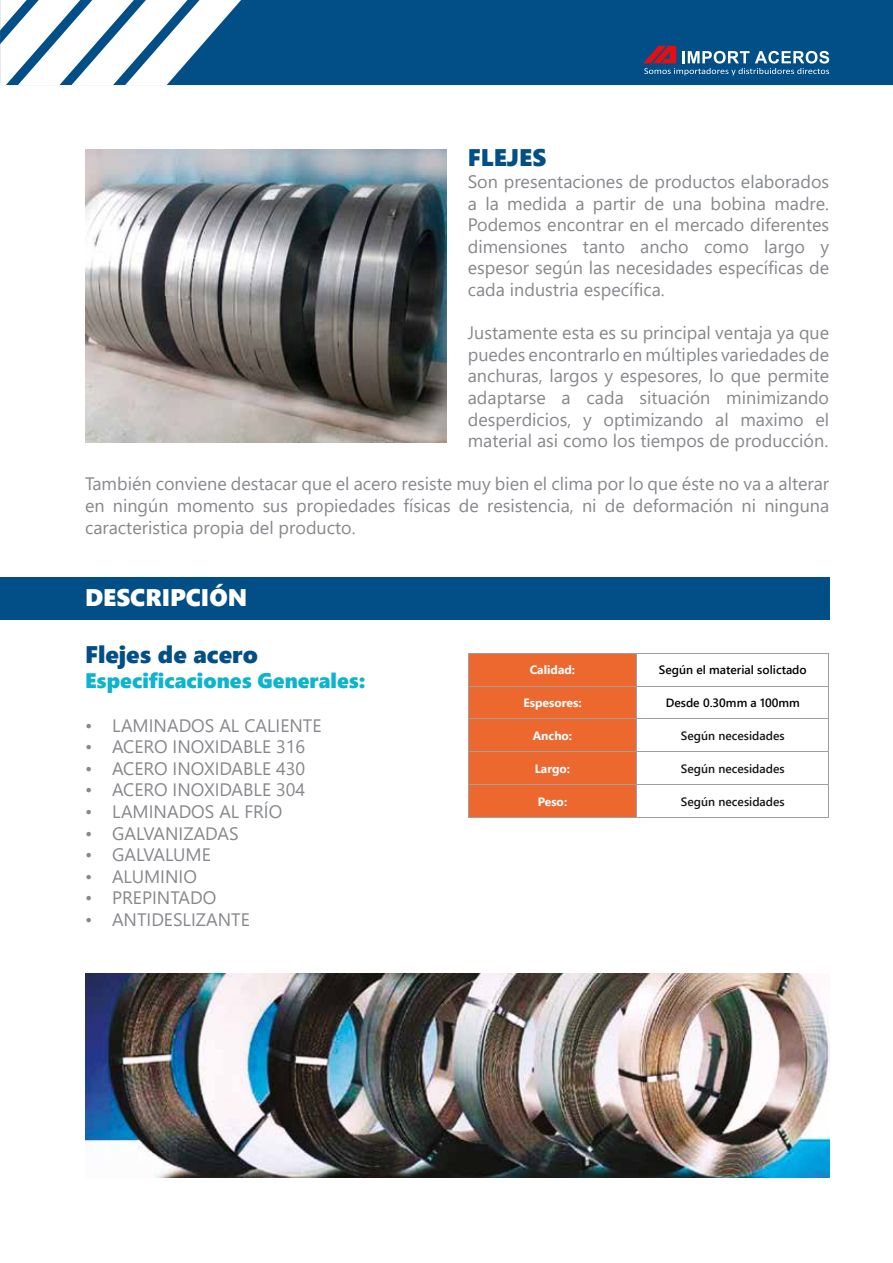
<style>
.page{position:relative;width:893px;height:1263px;background:#fff}
.page>*{position:absolute;margin:0;border:0;box-sizing:border-box;transform-origin:0 0}
.t1{font:24px "Segoe UI Black";color:#024f88}
.t2{font:24px "Segoe UI Black";color:#fff}
.t3{font:21px "Segoe UI Black";color:#0cb4ce}
.t4{font:18px/21.6px "Segoe UI";color:#86888c;text-align:justify}
.t5{font:600 12px "Segoe UI";color:#141618}
.t6{font:600 12px "Segoe UI";color:#010202}
.t7{font:700 12px "Segoe UI";color:#fff}
</style>
<div class="page">
<div style="left:0;top:0;width:893px;height:85px;background:#024f88"></div>
<svg style="left:643px;top:46px;width:186px;height:29px"></svg>
<svg style="left:0;top:0;width:241px;height:85px"></svg>
<div style="left:0;top:577px;width:829px;height:43px;background:#024f88"></div>
<img style="left:85px;top:149px;width:361px;height:294px">
<img style="left:85px;top:974px;width:744px;height:203px">
<div style="left:468px;top:653px;width:168px;height:33px;background:#ec682f"></div>
<div style="left:468px;top:686px;width:168px;height:32px;background:#ec682f"></div>
<div style="left:468px;top:718px;width:168px;height:33px;background:#ec682f"></div>
<div style="left:468px;top:751px;width:168px;height:33px;background:#ec682f"></div>
<div style="left:468px;top:784px;width:168px;height:33px;background:#ec682f"></div>
<hr style="left:636px;top:817px;width:193px;height:1px;background:#9f9f9f">
<hr style="left:828px;top:784px;width:1px;height:33px;background:#9f9f9f">
<hr style="left:468px;top:817px;width:169px;height:1px;background:#9f9f9f">
<hr style="left:468px;top:784px;width:1px;height:33px;background:#9f9f9f">
<hr style="left:636px;top:784px;width:1px;height:34px;background:#9f9f9f">
<hr style="left:636px;top:784px;width:193px;height:1px;background:#9f9f9f">
<hr style="left:828px;top:751px;width:1px;height:33px;background:#9f9f9f">
<hr style="left:468px;top:784px;width:169px;height:1px;background:#9f9f9f">
<hr style="left:468px;top:751px;width:1px;height:33px;background:#9f9f9f">
<hr style="left:636px;top:751px;width:1px;height:34px;background:#9f9f9f">
<hr style="left:636px;top:751px;width:193px;height:1px;background:#9f9f9f">
<hr style="left:828px;top:718px;width:1px;height:33px;background:#9f9f9f">
<hr style="left:468px;top:751px;width:169px;height:1px;background:#9f9f9f">
<hr style="left:468px;top:718px;width:1px;height:33px;background:#9f9f9f">
<hr style="left:636px;top:718px;width:1px;height:34px;background:#9f9f9f">
<hr style="left:636px;top:718px;width:193px;height:1px;background:#9f9f9f">
<hr style="left:828px;top:686px;width:1px;height:32px;background:#9f9f9f">
<hr style="left:468px;top:718px;width:169px;height:1px;background:#9f9f9f">
<hr style="left:468px;top:686px;width:1px;height:32px;background:#9f9f9f">
<hr style="left:636px;top:686px;width:1px;height:33px;background:#9f9f9f">
<hr style="left:636px;top:653px;width:193px;height:1px;background:#9f9f9f">
<hr style="left:636px;top:686px;width:193px;height:1px;background:#9f9f9f">
<hr style="left:828px;top:653px;width:1px;height:33px;background:#9f9f9f">
<hr style="left:468px;top:653px;width:168px;height:1px;background:#9f9f9f">
<hr style="left:468px;top:686px;width:169px;height:1px;background:#9f9f9f">
<hr style="left:468px;top:653px;width:1px;height:33px;background:#9f9f9f">
<hr style="left:636px;top:653px;width:1px;height:33px;background:#9f9f9f">
<h1 class="t1" style="left:468px;top:140px;width:80px">FLEJES</h1>
<p class="t4" style="left:468px;top:169px;width:363px">Son presentaciones de productos elaborados a la medida a partir de una bobina madre.<br>Podemos encontrar en el mercado diferentes dimensiones tanto ancho como largo y espesor según las necesidades específicas de cada industria específica.</p>
<p class="t4" style="left:468px;top:320px;width:363px">Justamente esta es su principal ventaja ya que puedes encontrarlo en múltiples variedades de anchuras, largos y espesores, lo que permite adaptarse a cada situación minimizando desperdicios, y optimizando al maximo el material asi como los tiempos de producción.</p>
<p class="t4" style="left:85px;top:472px;width:746px">También conviene destacar que el acero resiste muy bien el clima por lo que éste no va a alterar en ningún momento sus propiedades físicas de resistencia, ni de deformación ni ninguna caracteristica propia del producto.</p>
<h1 class="t2" style="left:85px;top:580px;width:164px">DESCRIPCIÓN</h1>
<h1 class="t1" style="left:85px;top:637px;width:174px">Flejes de acero</h1>
<p class="t3" style="left:85px;top:666px;width:282px">Especificaciones Generales:</p>
<p class="t4" style="left:85px;top:713px;width:238px">• LAMINADOS AL CALIENTE</p>
<p class="t4" style="left:85px;top:734px;width:222px">• ACERO INOXIDABLE 316</p>
<p class="t4" style="left:85px;top:756px;width:222px">• ACERO INOXIDABLE 430</p>
<p class="t4" style="left:85px;top:778px;width:222px">• ACERO INOXIDABLE 304</p>
<p class="t4" style="left:85px;top:799px;width:199px">• LAMINADOS AL FRÍO</p>
<p class="t4" style="left:85px;top:821px;width:155px">• GALVANIZADAS</p>
<p class="t4" style="left:85px;top:842px;width:127px">• GALVALUME</p>
<p class="t4" style="left:85px;top:864px;width:113px">• ALUMINIO</p>
<p class="t4" style="left:85px;top:886px;width:133px">• PREPINTADO</p>
<p class="t4" style="left:85px;top:907px;width:166px">• ANTIDESLIZANTE</p>
<p class="t7" style="left:530px;top:659px;width:47px">Calidad:</p>
<p class="t6" style="left:659px;top:659px;width:149px">Según el material solictado</p>
<p class="t7" style="left:523px;top:692px;width:60px">Espesores:</p>
<p class="t6" style="left:666px;top:692px;width:135px">Desde 0.30mm a 100mm</p>
<p class="t7" style="left:533px;top:725px;width:41px">Ancho:</p>
<p class="t5" style="left:681px;top:725px;width:105px">Según necesidades</p>
<p class="t7" style="left:535px;top:758px;width:37px">Largo:</p>
<p class="t5" style="left:681px;top:758px;width:105px">Según necesidades</p>
<p class="t7" style="left:538px;top:790px;width:31px">Peso:</p>
<p class="t5" style="left:681px;top:790px;width:105px">Según necesidades</p>
</div>
